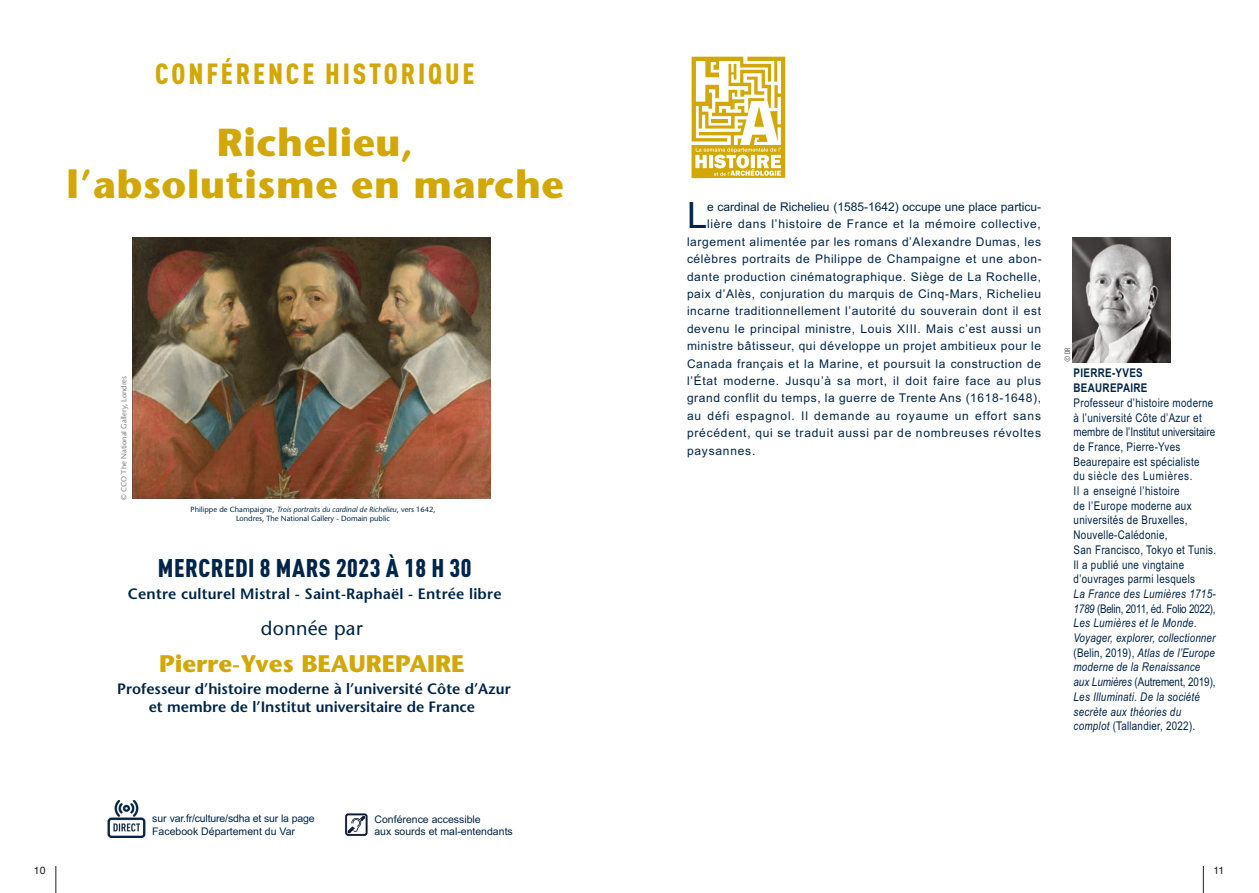
<style>
.page{position:relative;width:1259px;height:893px;background:#fff}
.page>*{position:absolute;margin:0;border:0;box-sizing:border-box;transform-origin:0 0}
.t1{font:700 39px "Stone Sans";letter-spacing:.015em;color:#d2a808}
.t2{font:36.3px "Arial";color:#002548}
.t3{font:900 28.8px "DIN Cond";letter-spacing:.1em;color:#d2a808}
.t4{font:900 25.2px "DIN Cond";letter-spacing:.02em;color:#002548}
.t5{font:700 24px "Stone Sans";color:#d2a808}
.t6{font:19.5px "Stone Sans";letter-spacing:.015em;color:#002548}
.t7{font:600 15px "Stone Sans";color:#002548}
.t8{font:12px "Arial";letter-spacing:.05em;color:#002548}
.t9{font:12px/14.7px "Arial Narrow";letter-spacing:.025em;color:#002548}
.t10{font:italic 12px/14.7px "Arial Narrow";letter-spacing:.02em;color:#002548}
.t11{font:12px "Arial";color:#002548}
.t12{font:12px "Arial";letter-spacing:.075em;color:#002548}
.t13{font:700 12px "Arial Narrow";letter-spacing:.025em;color:#002548}
.t14{font:12px "Arial Narrow";letter-spacing:.065em;color:#002548}
.t15{font:10.5px "Arial";color:#002548}
.t16{font:10.5px "Helvetica";color:#231f20}
.t17{font:italic 7.5px "Stone Sans";color:#002548}
.t18{font:7.5px "Stone Sans";color:#002548}
.t19{font:7.5px "Stone Sans";color:#808285}
.t20{font:7.5px "DIN Cond";color:#231f20}
.s1{font-style:normal}
</style>
<div class="page">
<svg style="left:1203px;top:866px;width:1px;height:27px"></svg>
<svg style="left:56px;top:866px;width:1px;height:27px"></svg>
<img style="left:1072px;top:238px;width:98px;height:125px">
<svg style="left:691px;top:57px;width:94px;height:121px"></svg>
<img style="left:132px;top:237px;width:358px;height:262px">
<img style="left:108px;top:801px;width:37px;height:37px">
<div style="left:345px;top:814px;width:22px;height:22px;border:1px solid #0c1a35;border-radius:2px"></div>
<svg style="left:346px;top:814px;width:21px;height:21px"></svg>
<p class="t3" style="left:155px;top:63px;width:321px">CONFÉRENCE HISTORIQUE</p>
<p class="t1" style="left:217px;top:128px;width:198px">Richelieu,</p>
<p class="t1" style="left:67px;top:170px;width:499px">l’absolutisme en marche</p>
<p class="t19" style="left:121px;top:500px;width:126px;rotate:-90deg">© CCO The National Gallery, Londres</p>
<p class="t17" style="left:191px;top:507px;width:246px"><span class="s1">Philippe de Champaigne,</span> Trois portraits du cardinal de Richelieu<span class="s1">, vers 1642,</span></p>
<p class="t18" style="left:236px;top:516px;width:156px">Londres, The National Gallery - Domain public</p>
<p class="t4" style="left:158px;top:559px;width:315px">MERCREDI 8 MARS 2023 À 18 H 30</p>
<p class="t7" style="left:128px;top:588px;width:375px">Centre culturel Mistral - Saint-Raphaël - Entrée libre</p>
<p class="t6" style="left:261px;top:621px;width:103px">donnée par</p>
<p class="t5" style="left:159px;top:654px;width:307px">Pierre-Yves BEAUREPAIRE</p>
<p class="t7" style="left:117px;top:683px;width:395px">Professeur d’histoire moderne à l’université Côte d’Azur</p>
<p class="t7" style="left:149px;top:701px;width:328px">et membre de l’Institut universitaire de France</p>
<p class="t15" style="left:152px;top:815px;width:164px">sur var.fr/culture/sdha et sur la page</p>
<p class="t15" style="left:152px;top:828px;width:144px">Facebook Département du Var</p>
<p class="t15" style="left:374px;top:815px;width:108px">Conférence accessible</p>
<p class="t15" style="left:374px;top:828px;width:140px">aux sourds et mal-entendants</p>
<p class="t2" style="left:687px;top:202px;width:22px">L</p>
<p class="t11" style="left:707px;top:202px;width:335px">e cardinal de Richelieu (1585-1642) occupe une place particu-</p>
<p class="t8" style="left:707px;top:220px;width:335px">lière dans l’histoire de France et la mémoire collective,</p>
<p class="t8" style="left:687px;top:237px;width:355px">largement alimentée par les romans d’Alexandre Dumas, les</p>
<p class="t8" style="left:687px;top:255px;width:356px">célèbres portraits de Philippe de Champaigne et une abon-</p>
<p class="t8" style="left:687px;top:272px;width:355px">dante production cinématographique. Siège de La Rochelle,</p>
<p class="t8" style="left:687px;top:289px;width:355px">paix d’Alès, conjuration du marquis de Cinq-Mars, Richelieu</p>
<p class="t8" style="left:687px;top:307px;width:355px">incarne traditionnellement l’autorité du souverain dont il est</p>
<p class="t8" style="left:687px;top:324px;width:355px">devenu le principal ministre, Louis XIII. Mais c’est aussi un</p>
<p class="t8" style="left:687px;top:342px;width:355px">ministre bâtisseur, qui développe un projet ambitieux pour le</p>
<p class="t8" style="left:687px;top:359px;width:355px">Canada français et la Marine, et poursuit la construction de</p>
<p class="t8" style="left:687px;top:376px;width:355px">l’État moderne. Jusqu’à sa mort, il doit faire face au plus</p>
<p class="t8" style="left:687px;top:394px;width:355px">grand conflit du temps, la guerre de Trente Ans (1618-1648),</p>
<p class="t12" style="left:687px;top:411px;width:355px">au défi espagnol. Il demande au royaume un effort sans</p>
<p class="t8" style="left:687px;top:429px;width:355px">précédent, qui se traduit aussi par de nombreuses révoltes</p>
<p class="t8" style="left:687px;top:446px;width:70px">paysannes.</p>
<p class="t20" style="left:1065px;top:362px;width:16px;rotate:-90deg">© DR</p>
<p class="t13" style="left:1073px;top:366px;width:71px">PIERRE-YVES</p>
<p class="t13" style="left:1073px;top:381px;width:75px">BEAUREPAIRE</p>
<p class="t9" style="left:1073px;top:396px;width:143px">Professeur d’histoire moderne à l’université Côte d’Azur et membre de l’Institut universitaire de France, Pierre-Yves</p>
<p class="t9" style="left:1073px;top:455px;width:127px">Beaurepaire est spécialiste</p>
<p class="t14" style="left:1073px;top:472px;width:121px">du siècle des Lumières.</p>
<p class="t9" style="left:1073px;top:485px;width:108px">Il a enseigné l’histoire</p>
<p class="t9" style="left:1073px;top:499px;width:119px">de l’Europe moderne aux</p>
<p class="t9" style="left:1073px;top:514px;width:115px">universités de Bruxelles,</p>
<p class="t9" style="left:1073px;top:529px;width:95px">Nouvelle-Calédonie,</p>
<p class="t9" style="left:1073px;top:543px;width:144px">San Francisco, Tokyo et Tunis.<br>Il a publié une vingtaine</p>
<p class="t9" style="left:1073px;top:573px;width:123px">d’ouvrages parmi lesquels</p>
<p class="t10" style="left:1073px;top:588px;width:144px">La France des Lumières 1715-<br>1789 <span class="s1">(Belin, 2011, éd. Folio 2022),<br></span>Les Lumières et le Monde.<br>Voyager, explorer, collectionner <span class="s1">(Belin, 2019),</span> Atlas de l’Europe moderne de la Renaissance aux Lumières <span class="s1">(Autrement, 2019),<br></span>Les Illuminati. De la société secrète aux théories du complot <span class="s1">(Tallandier, 2022).</span></p>
<p class="t16" style="left:34px;top:866px;width:13px">10</p>
<p class="t16" style="left:1213px;top:866px;width:12px">11</p>
</div>
